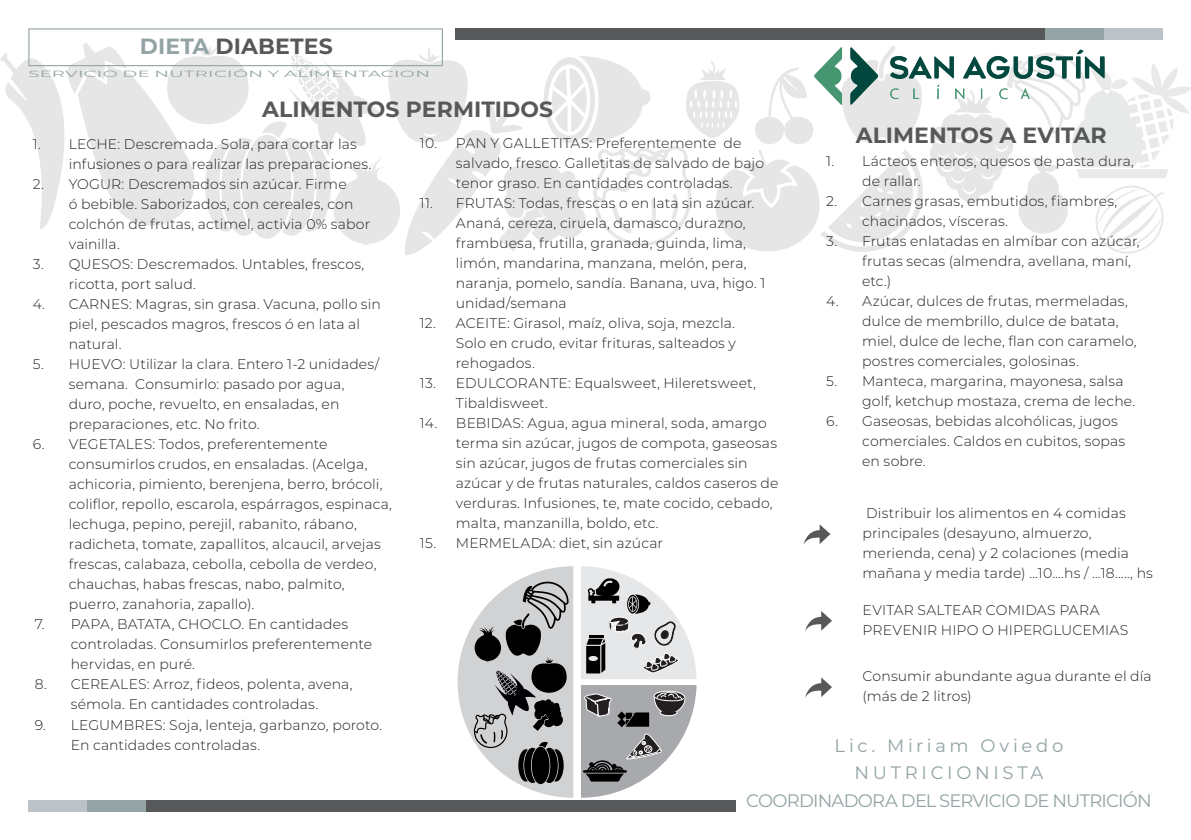
<style>
.page{position:relative;width:1191px;height:840px;background:#fff}
.page>*{position:absolute;margin:0;border:0;box-sizing:border-box;transform-origin:0 0}
.Symbol_1{font:60px "Entypo";color:#57585a}
.Box_-_Title{font:700 22px "Montserrat";letter-spacing:.005em;color:#57585a}
.URL{font:18px "Montserrat";letter-spacing:-.035em;color:#94a4a5}
.URL-2{font:18px "Montserrat";letter-spacing:.2em;color:#94a4a5}
.URL-3{font:18px "Montserrat";letter-spacing:.205em;color:#94a4a5}
.Box_1_-_BT{font:300 14px/20px "Montserrat";letter-spacing:.01em;color:#231f20}
.URL-4{font:9px "Montserrat";letter-spacing:.02em;color:#94a4a5;scale:2 1}
.s1{color:#94a4a5}
</style>
<div class="page">
<svg style="left:0;top:43px;width:1191px;height:212px"></svg>
<div style="left:28px;top:28px;width:415px;height:38px;border:1px solid #94a4a5"></div>
<div style="left:1103px;top:28px;width:59px;height:12px;background:#bcc2c6"></div>
<div style="left:1044px;top:28px;width:59px;height:12px;background:#94a4a5"></div>
<div style="left:455px;top:28px;width:589px;height:12px;background:#57585a"></div>
<div style="left:28px;top:799px;width:59px;height:12px;background:#bcc2c6"></div>
<div style="left:87px;top:799px;width:59px;height:12px;background:#94a4a5"></div>
<div style="left:146px;top:799px;width:589px;height:12px;background:#57585a"></div>
<img style="left:814px;top:47px;width:290px;height:57px">
<svg style="left:457px;top:566px;width:116px;height:231px"></svg>
<svg style="left:581px;top:566px;width:115px;height:112px"></svg>
<svg style="left:581px;top:685px;width:115px;height:112px"></svg>
<p class="Box_-_Title" style="left:140px;top:30px;width:194px"><span class="s1">DIETA</span> DIABETES</p>
<p class="URL-4" style="left:28px;top:67px;width:202px">SERVICIO DE NUTRICIÓN Y ALIMENTACION</p>
<p class="Box_-_Title" style="left:262px;top:94px;width:292px">ALIMENTOS PERMITIDOS</p>
<p class="Box_1_-_BT" style="left:69px;top:133px;width:304px;text-indent:-36px">1. LECHE: Descremada. Sola, para cortar las infusiones o para realizar las preparaciones.</p>
<p class="Box_1_-_BT" style="left:69px;top:173px;width:303px;text-indent:-36px">2. YOGUR: Descremados sin azúcar. Firme<br>ó bebible. Saborizados, con cereales, con colchón de frutas, actimel, activia 0% sabor vainilla.</p>
<p class="Box_1_-_BT" style="left:69px;top:253px;width:297px;text-indent:-36px">3. QUESOS: Descremados. Untables, frescos, ricotta, port salud.</p>
<p class="Box_1_-_BT" style="left:69px;top:293px;width:314px;text-indent:-36px">4. CARNES: Magras, sin grasa. Vacuna, pollo sin piel, pescados magros, frescos ó en lata al natural.</p>
<p class="Box_1_-_BT" style="left:69px;top:353px;width:312px;text-indent:-36px">5. HUEVO: Utilizar la clara. Entero 1-2 unidades/ semana. Consumirlo: pasado por agua, duro, poche, revuelto, en ensaladas, en preparaciones, etc. No frito.</p>
<p class="Box_1_-_BT" style="left:69px;top:433px;width:325px;text-indent:-36px">6. VEGETALES: Todos, preferentemente consumirlos crudos, en ensaladas. (Acelga, achicoria, pimiento, berenjena, berro, brócoli, coliflor, repollo, escarola, espárragos, espinaca, lechuga, pepino, perejil, rabanito, rábano, radicheta, tomate, zapallitos, alcaucil, arvejas frescas, calabaza, cebolla, cebolla de verdeo, chauchas, habas frescas, nabo, palmito, puerro, zanahoria, zapallo).</p>
<p class="Box_1_-_BT" style="left:71px;top:613px;width:303px;text-indent:-36px">7. PAPA, BATATA, CHOCLO. En cantidades controladas. Consumirlos preferentemente hervidas, en puré.</p>
<p class="Box_1_-_BT" style="left:35px;top:673px;width:319px;text-align:center">8. CEREALES: Arroz, fideos, polenta, avena, sémola. En cantidades controladas.</p>
<p class="Box_1_-_BT" style="left:71px;top:713px;width:313px;text-indent:-36px">9. LEGUMBRES: Soja, lenteja, garbanzo, poroto.<br>En cantidades controladas.</p>
<p class="Box_1_-_BT" style="left:456px;top:132px;width:310px;text-indent:-36px">10. PAN Y GALLETITAS: Preferentemente de salvado, fresco. Galletitas de salvado de bajo tenor graso. En cantidades controladas.</p>
<p class="Box_1_-_BT" style="left:456px;top:192px;width:311px;text-indent:-36px">11. FRUTAS: Todas, frescas o en lata sin azúcar.<br>Ananá, cereza, ciruela, damasco, durazno, frambuesa, frutilla, granada, guinda, lima, limón, mandarina, manzana, melón, pera, naranja, pomelo, sandía. Banana, uva, higo. 1 unidad/semana</p>
<p class="Box_1_-_BT" style="left:456px;top:312px;width:281px;text-align:justify;text-indent:-36px">12. ACEITE: Girasol, maíz, oliva, soja, mezcla.<br>Solo en crudo, evitar frituras, salteados y rehogados.</p>
<p class="Box_1_-_BT" style="left:456px;top:372px;width:301px;text-indent:-36px">13. EDULCORANTE: Equalsweet, Hileretsweet,<br>Tibaldisweet.</p>
<p class="Box_1_-_BT" style="left:456px;top:412px;width:324px;text-indent:-36px">14. BEBIDAS: Agua, agua mineral, soda, amargo terma sin azúcar, jugos de compota, gaseosas sin azúcar, jugos de frutas comerciales sin azúcar y de frutas naturales, caldos caseros de verduras. Infusiones, te, mate cocido, cebado, malta, manzanilla, boldo, etc.</p>
<p class="Box_1_-_BT" style="left:420px;top:532px;width:245px">15. MERMELADA: diet, sin azúcar</p>
<p class="Box_-_Title" style="left:855px;top:119px;width:252px">ALIMENTOS A EVITAR</p>
<p class="Box_1_-_BT" style="left:862px;top:150px;width:273px;text-indent:-36px">1. Lácteos enteros, quesos de pasta dura, de rallar.</p>
<p class="Box_1_-_BT" style="left:862px;top:190px;width:257px;text-indent:-36px">2. Carnes grasas, embutidos, fiambres, chacinados, vísceras.</p>
<p class="Box_1_-_BT" style="left:862px;top:230px;width:279px;text-indent:-36px">3. Frutas enlatadas en almíbar con azúcar, frutas secas (almendra, avellana, maní, etc.)</p>
<p class="Box_1_-_BT" style="left:862px;top:290px;width:276px;text-indent:-36px">4. Azúcar, dulces de frutas, mermeladas, dulce de membrillo, dulce de batata, miel, dulce de leche, flan con caramelo, postres comerciales, golosinas.</p>
<p class="Box_1_-_BT" style="left:862px;top:370px;width:275px;text-indent:-36px">5. Manteca, margarina, mayonesa, salsa golf, ketchup mostaza, crema de leche.</p>
<p class="Box_1_-_BT" style="left:862px;top:410px;width:265px;text-indent:-36px">6. Gaseosas, bebidas alcohólicas, jugos comerciales. Caldos en cubitos, sopas en sobre.</p>
<p class="Symbol_1" style="left:800px;top:493px;width:34px">*</p>
<p class="Symbol_1" style="left:802px;top:580px;width:34px">*</p>
<p class="Symbol_1" style="left:802px;top:646px;width:34px">*</p>
<p class="Box_1_-_BT" style="left:866px;top:502px;width:261px">Distribuir los alimentos en 4 comidas</p>
<p class="Box_1_-_BT" style="left:862px;top:522px;width:292px">principales (desayuno, almuerzo, merienda, cena) y 2 colaciones (media mañana y media tarde) …10….hs / …18….., hs</p>
<p class="Box_1_-_BT" style="left:862px;top:599px;width:267px">EVITAR SALTEAR COMIDAS PARA<br>PREVENIR HIPO O HIPERGLUCEMIAS</p>
<p class="Box_1_-_BT" style="left:862px;top:665px;width:290px">Consumir abundante agua durante el día (más de 2 litros)</p>
<p class="URL-2" style="left:834px;top:732px;width:230px">Lic. Miriam Oviedo</p>
<p class="URL-3" style="left:854px;top:760px;width:190px">NUTRICIONISTA</p>
<p class="URL" style="left:746px;top:787px;width:407px">COORDINADORA DEL SERVICIO DE NUTRICIÓN</p>
</div>
